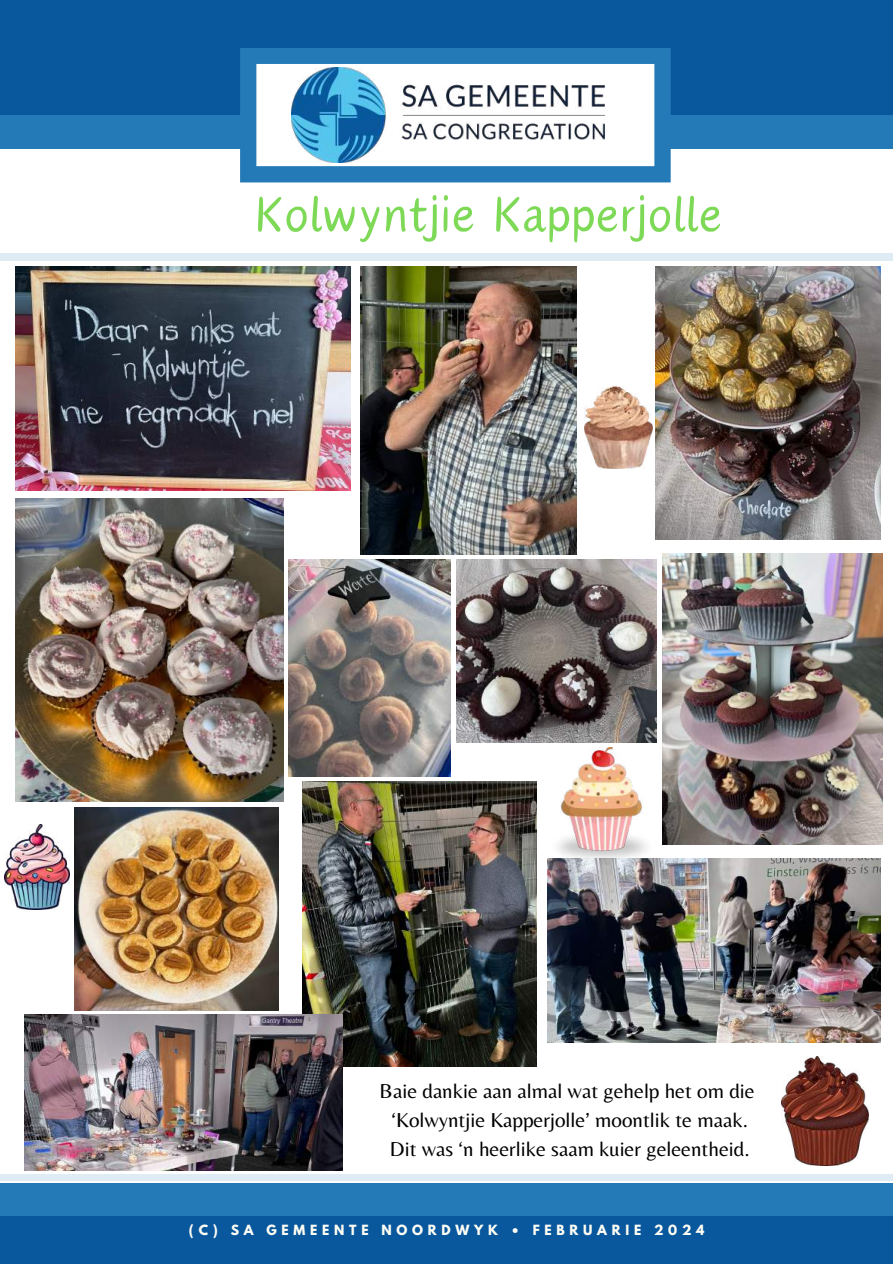
<style>
.page{position:relative;width:893px;height:1264px;background:#fff}
.page>*{position:absolute;margin:0;border:0;box-sizing:border-box;transform-origin:0 0}
.t1{font:63px "Canva Wander World";color:#7ed957}
.t2{font:21px/29.2px "Belleza";color:#000;text-align:center}
.t3{font:700 12.45px "League Spartan";letter-spacing:.38em;color:#fffef5}
</style>
<div class="page">
<div style="left:0;top:0;width:892px;height:1263px;background:#09589e"></div>
<div style="left:0;top:128px;width:892px;height:1074px;background:#fff"></div>
<div style="left:0;top:1182px;width:892px;height:33px;background:#247ab6"></div>
<div style="left:0;top:115px;width:892px;height:33px;background:#247ab6"></div>
<svg style="left:240px;top:48px;width:430px;height:134px;background:#7baed2"></svg>
<img style="left:291px;top:68px;width:313px;height:94px">
<div style="left:0;top:1174px;width:892px;height:6px;background:#e0ecf4"></div>
<div style="left:0;top:254px;width:892px;height:6px;background:#e0ecf4"></div>
<img style="left:15px;top:266px;width:336px;height:224px">
<img style="left:655px;top:266px;width:225px;height:273px">
<img style="left:15px;top:498px;width:268px;height:303px">
<img style="left:288px;top:560px;width:162px;height:216px">
<img style="left:74px;top:807px;width:204px;height:203px">
<img style="left:457px;top:560px;width:199px;height:182px">
<img style="left:662px;top:553px;width:219px;height:291px">
<img style="left:360px;top:266px;width:216px;height:288px">
<img style="left:302px;top:781px;width:234px;height:285px">
<img style="left:547px;top:859px;width:333px;height:183px">
<img style="left:25px;top:1014px;width:317px;height:156px">
<img style="left:547px;top:748px;width:110px;height:117px">
<img style="left:585px;top:386px;width:67px;height:82px">
<img style="left:781px;top:1056px;width:87px;height:109px">
<img style="left:4px;top:824px;width:66px;height:85px">
<h1 class="t1" style="left:253px;top:186px;width:471px">Kolwyntjie Kapperjolle</h1>
<p class="t2" style="left:379px;top:1075px;width:376px">Baie dankie aan almal wat gehelp het om die ‘Kolwyntjie Kapperjolle’ moontlik te maak.<br>Dit was ‘n heerlike saam kuier geleentheid.</p>
<p class="t3" style="left:189px;top:1223px;width:517px">(C) SA GEMEENTE NOORDWYK • FEBRUARIE 2024</p>
</div>
